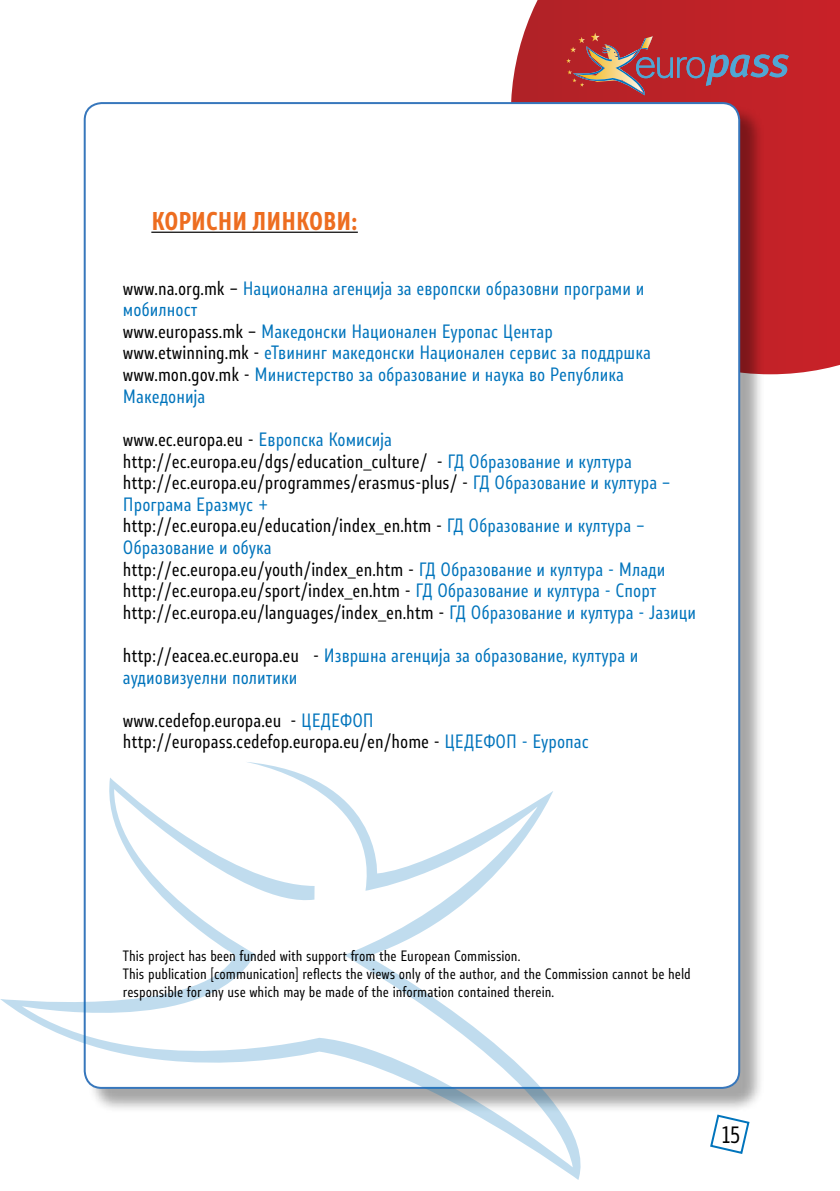
<style>
.page{position:relative;width:840px;height:1191px;background:#fff}
.page>*{position:absolute;margin:0;border:0;box-sizing:border-box;transform-origin:0 0}
.t1{font:700 24px "Stobi Sans Cn";color:#ed6d20}
.t2{font:22px "Stobi Sans Cn";color:#000}
.t3{font:18px/21.6px "Stobi Sans Cn";color:#000}
.t4{font:18px/21.6px "Stobi Sans Cn";color:#0074bc}
.t5{font:14px/18px "Stobi Sans Cn";color:#000}
.s1{color:#000}
.s2{color:#0074bc}
</style>
<div class="page">
<svg style="left:511px;top:0;width:328px;height:374px;background:#c2282e"></svg>
<div style="left:87px;top:105px;width:677px;height:1008px;background:#000;opacity:.35"></div>
<div style="left:85px;top:103px;width:653px;height:985px;background:#fff;border-radius:17px"></div>
<svg style="left:566px;top:33px;width:222px;height:62px;background:#ae4046"></svg>
<svg style="left:704px;top:1109px;width:50px;height:45px"></svg>
<svg style="left:0;top:761px;width:582px;height:419px"></svg>
<hr style="left:151px;top:232px;width:206px;height:1px;background:#000">
<h1 class="t1" style="left:151px;top:204px;width:208px">Корисн и линкови:</h1>
<p class="t4" style="left:123px;top:277px;width:529px"><span class="s1">www.na.org.mk –</span> Национална агенција за европски образовни програми и мобилност<br><span class="s1">www.europass.mk –</span> Македонски Национален Еуропас Центар <span class="s1">www.etwinning.mk -</span> еТвининг македонски Национален сервис за поддршка <span class="s1">www.mon.gov.mk -</span> Министерство за образование и наука во Република Македонија</p>
<p class="t3" style="left:123px;top:428px;width:574px">www.ec.europa.eu - <span class="s2">Европска Комисија </span>http://ec.europa.eu/dgs/education_culture/ - <span class="s2">ГД Образование и култура </span>http://ec.europa.eu/programmes/erasmus-plus/ - <span class="s2">ГД Образование и култура – Програма Еразмус +<br></span>http://ec.europa.eu/education/index_en.htm - <span class="s2">ГД Образование и култура – Образование и обука<br></span>http://ec.europa.eu/youth/index_en.htm - <span class="s2">ГД Образование и култура - Млади </span>http://ec.europa.eu/sport/index_en.htm - <span class="s2">ГД Образование и култура - Спорт </span>http://ec.europa.eu/languages/index_en.htm - <span class="s2">ГД Образование и култура - Јазици</span></p>
<p class="t4" style="left:123px;top:644px;width:516px"><span class="s1">http://eacea.ec.europa.eu -</span> Извршна агенција за образование, култура и аудиовизуелни политики</p>
<p class="t3" style="left:123px;top:709px;width:467px">www.cedefop.europa.eu - <span class="s2">ЦЕДЕФОП </span>http://europass.cedefop.europa.eu/en/home - <span class="s2">ЦЕДЕФОП - Еуропас</span></p>
<p class="t5" style="left:123px;top:946px;width:569px">This project has been funded with support from the European Commission.<br>This publication [communication] reflects the views only of the author, and the Commission cannot be held responsible for any use which may be made of the information contained therein.</p>
<p class="t2" style="left:721px;top:1120px;width:19px">15</p>
</div>
